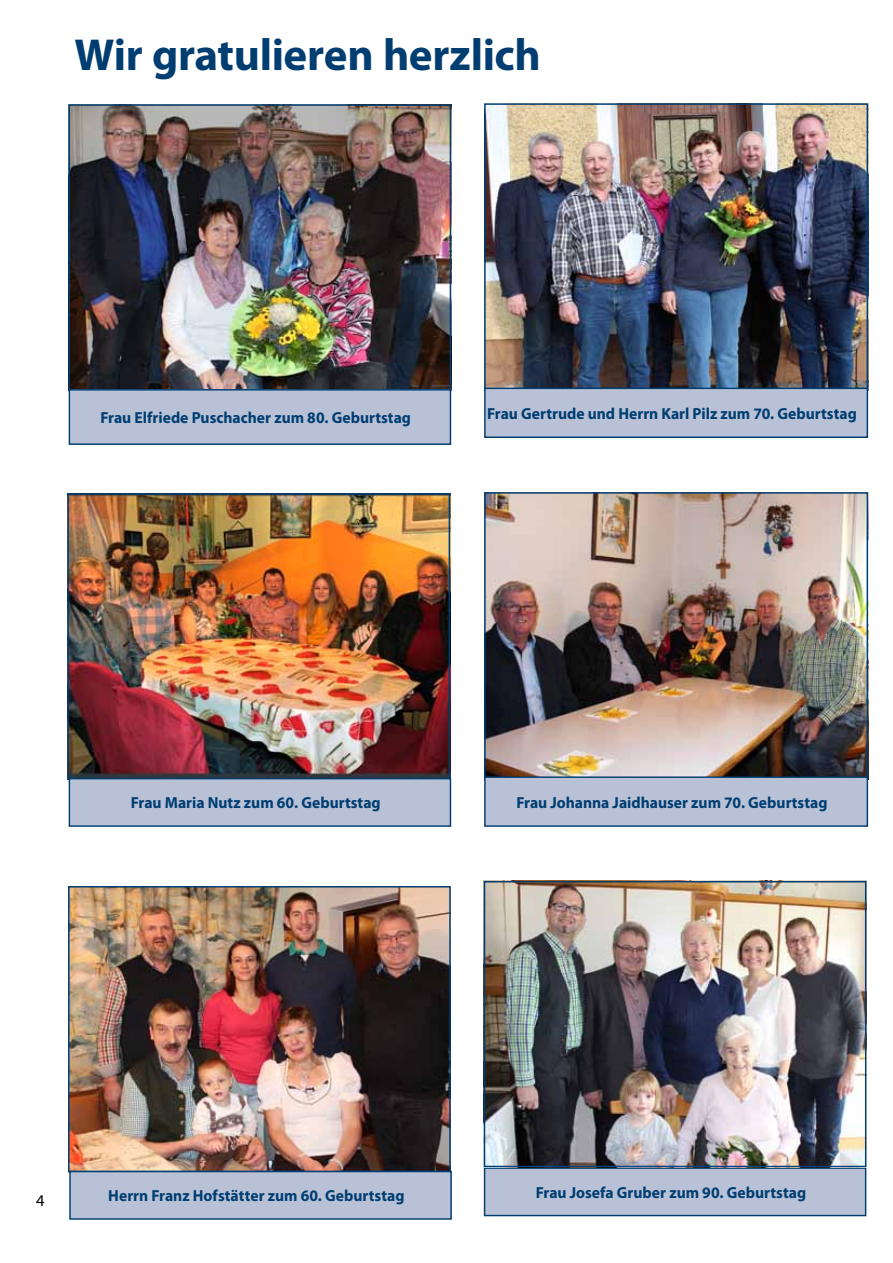
<style>
.page{position:relative;width:893px;height:1263px;background:#fff}
.page>*{position:absolute;margin:0;border:0;box-sizing:border-box;transform-origin:0 0}
.t1{font:700 45px "Myriad Pro";letter-spacing:-.01em;color:#003d71}
.t2{font:16.5px "Myriad Pro";color:#000}
.t3{font:700 16.05px "Myriad Pro";color:#003d71}
</style>
<div class="page">
<img style="left:487px;top:106px;width:378px;height:281px">
<div style="left:484px;top:103px;width:384px;height:287px;border:2px solid #003d71"></div>
<div style="left:485px;top:388px;width:382px;height:49px;background:#b8c1d6"></div>
<div style="left:484px;top:388px;width:384px;height:50px;border:1px solid #003d71"></div>
<img style="left:71px;top:107px;width:377px;height:281px">
<div style="left:68px;top:104px;width:383px;height:287px;border:2px solid #003d71"></div>
<div style="left:69px;top:390px;width:381px;height:54px;background:#b8c1d6"></div>
<div style="left:69px;top:389px;width:382px;height:56px;border:1px solid #003d71"></div>
<img style="left:487px;top:495px;width:378px;height:281px">
<div style="left:484px;top:492px;width:384px;height:287px;border:2px solid #003d71"></div>
<div style="left:485px;top:777px;width:382px;height:49px;background:#b8c1d6"></div>
<div style="left:484px;top:776px;width:384px;height:51px;border:1px solid #003d71"></div>
<img style="left:70px;top:496px;width:377px;height:280px">
<div style="left:67px;top:493px;width:383px;height:286px;border:2px solid #003d71"></div>
<div style="left:69px;top:779px;width:381px;height:47px;background:#b8c1d6"></div>
<div style="left:69px;top:778px;width:382px;height:49px;border:1px solid #003d71"></div>
<div style="left:485px;top:1168px;width:381px;height:47px;background:#b8c1d6"></div>
<div style="left:484px;top:1167px;width:382px;height:49px;border:1px solid #003d71"></div>
<img style="left:487px;top:884px;width:376px;height:280px">
<div style="left:484px;top:881px;width:382px;height:286px;border:2px solid #003d71"></div>
<img style="left:71px;top:889px;width:377px;height:280px">
<div style="left:68px;top:886px;width:383px;height:286px;border:2px solid #003d71"></div>
<div style="left:70px;top:1171px;width:381px;height:48px;background:#b8c1d6"></div>
<div style="left:69px;top:1171px;width:383px;height:49px;border:1px solid #003d71"></div>
<h1 class="t1" style="left:74px;top:25px;width:468px">Wir gratulieren herzlich</h1>
<p class="t3" style="left:100px;top:407px;width:312px">Frau Elfriede Puschacher zum 80. Geburtstag</p>
<p class="t3" style="left:487px;top:403px;width:371px">Frau Gertrude und Herrn Karl Pilz zum 70. Geburtstag</p>
<p class="t3" style="left:131px;top:792px;width:251px">Frau Maria Nutz zum 60. Geburtstag</p>
<p class="t3" style="left:516px;top:792px;width:313px">Frau Johanna Jaidhauser zum 70. Geburtstag</p>
<p class="t2" style="left:36px;top:1190px;width:10px">4</p>
<p class="t3" style="left:108px;top:1185px;width:298px">Herrn Franz Hofstätter zum 60. Geburtstag</p>
<p class="t3" style="left:536px;top:1182px;width:272px">Frau Josefa Gruber zum 90. Geburtstag</p>
</div>
